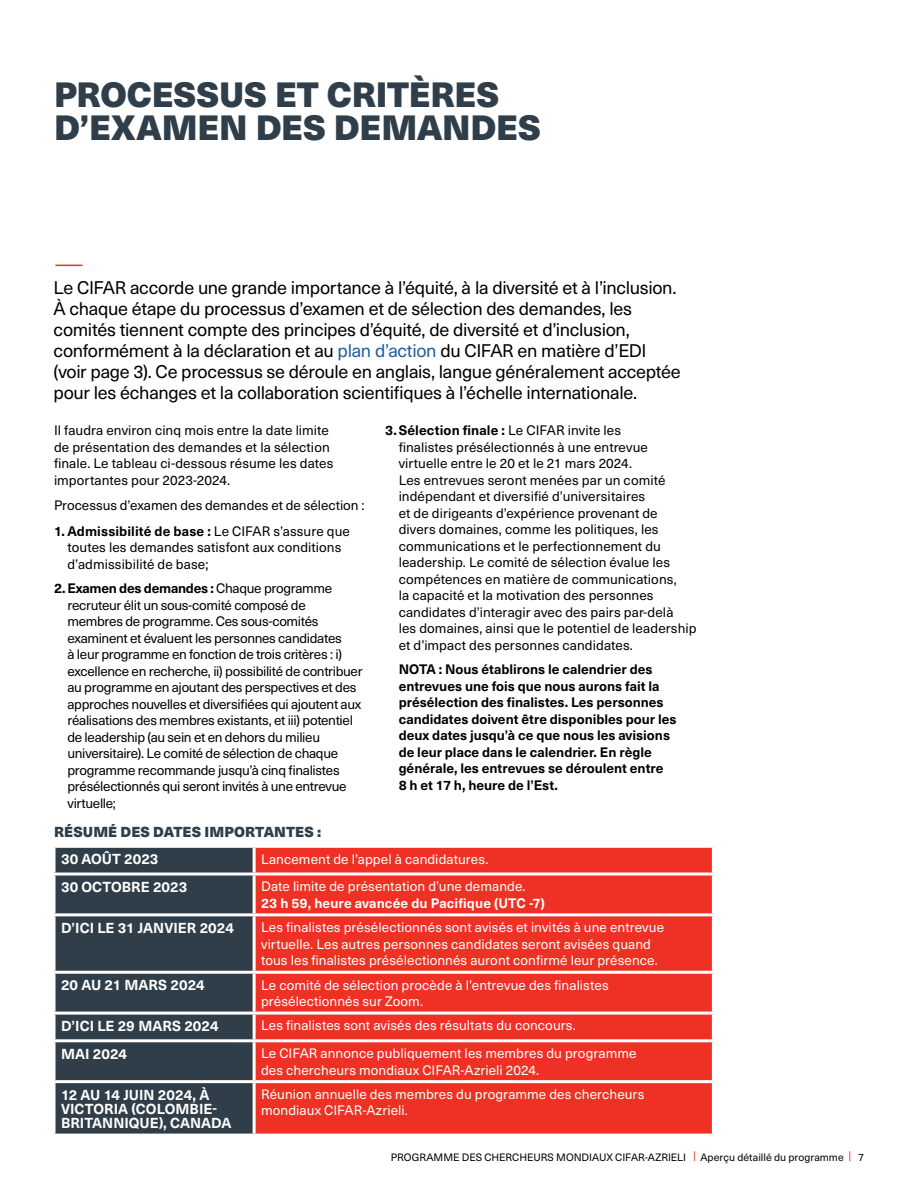
<style>
.page{position:relative;width:918px;height:1188px;background:#fff}
.page>*{position:absolute;margin:0;border:0;box-sizing:border-box;transform-origin:0 0}
.t1{font:900 34.5px/32.2px "Neue Haas Unica Pro";letter-spacing:-.005em;color:#303e49}
.t2{font:18px/21px "Neue Haas Unica Pro";letter-spacing:-.02em;color:#000}
.t3{font:700 14.25px/14.2px "Neue Haas Unica Pro";letter-spacing:.005em;color:#fff}
.t4{font:900 14.25px "Neue Haas Unica Pro";letter-spacing:.005em;color:#303e49}
.t5{font:13.5px/16.5px "Neue Haas Unica Pro";color:#000}
.t6{font:13.5px/16.5px "Neue Haas Unica Pro";letter-spacing:-.025em;color:#000}
.t7{font:13.5px/16.5px "Neue Haas Unica Pro";letter-spacing:.005em;color:#fff}
.t8{font:700 13.5px/16.5px "Neue Haas Unica Pro";color:#000}
.t9{font:700 13.5px "Neue Haas Unica Pro";letter-spacing:.005em;color:#fff}
.t10{font:10.5px "Neue Haas Unica Pro";color:#000}
.s1{color:#215e9e}
.s2{font-weight:700}
.s3{color:#ee3124}
</style>
<div class="page">
<svg style="left:56px;top:265px;width:26px;height:1px"></svg>
<div style="left:56px;top:848px;width:197px;height:286px;background:#303e49"></div>
<div style="left:256px;top:848px;width:456px;height:286px;background:#ee3124"></div>
<svg style="left:54px;top:848px;width:2px;height:25px"></svg>
<svg style="left:55px;top:876px;width:1px;height:37px"></svg>
<svg style="left:54px;top:916px;width:2px;height:55px"></svg>
<svg style="left:54px;top:974px;width:2px;height:38px"></svg>
<svg style="left:55px;top:1015px;width:1px;height:24px"></svg>
<svg style="left:54px;top:1042px;width:2px;height:38px"></svg>
<svg style="left:54px;top:1083px;width:2px;height:51px"></svg>
<hr style="left:52px;top:873px;width:202px;height:3px;background:#fff">
<hr style="left:254px;top:873px;width:461px;height:3px;background:#fff">
<hr style="left:52px;top:913px;width:202px;height:3px;background:#fff">
<hr style="left:254px;top:913px;width:461px;height:3px;background:#fff">
<hr style="left:52px;top:971px;width:202px;height:3px;background:#fff">
<hr style="left:254px;top:971px;width:461px;height:3px;background:#fff">
<hr style="left:52px;top:1012px;width:202px;height:3px;background:#fff">
<hr style="left:254px;top:1012px;width:461px;height:3px;background:#fff">
<hr style="left:52px;top:1039px;width:202px;height:3px;background:#fff">
<hr style="left:254px;top:1039px;width:461px;height:3px;background:#fff">
<hr style="left:52px;top:1080px;width:202px;height:3px;background:#fff">
<hr style="left:254px;top:1080px;width:461px;height:3px;background:#fff">
<h1 class="t1" style="left:54px;top:80px;width:488px">PROCESSUS ET CRITÈRES<br>D’EXAMEN DES DEMANDES</h1>
<p class="t2" style="left:54px;top:278px;width:629px">Le CIFAR accorde une grande importance à l’équité, à la diversité et à l’inclusion.<br>À chaque étape du processus d’examen et de sélection des demandes, les comités tiennent compte des principes d’équité, de diversité et d’inclusion, conformément à la déclaration et au <span class="s1">plan d’action</span> du CIFAR en matière d’EDI (voir page 3). Ce processus se déroule en anglais, langue généralement acceptée pour les échanges et la collaboration scientifiques à l’échelle internationale.</p>
<p class="t5" style="left:54px;top:422px;width:281px">Il faudra environ cinq mois entre la date limite de présentation des demandes et la sélection finale. Le tableau ci-dessous résume les dates importantes pour 2023-2024.</p>
<p class="t5" style="left:54px;top:497px;width:312px">Processus d’examen des demandes et de sélection :</p>
<p class="t5" style="left:68px;top:523px;width:284px;text-indent:-14px"><span class="s2">1. Admissibilité de base :</span> Le CIFAR s’assure que toutes les demandes satisfont aux conditions d’admissibilité de base;</p>
<p class="t6" style="left:68px;top:580px;width:297px;text-indent:-14px"><span class="s2">2. Examen des demandes :</span> Chaque programme recruteur élit un sous-comité composé de membres de programme. Ces sous-comités examinent et évaluent les personnes candidates<br>à leur programme en fonction de trois critères : i) excellence en recherche, ii) possibilité de contribuer au programme en ajoutant des perspectives et des approches nouvelles et diversifiées qui ajoutent aux réalisations des membres existants, et iii) potentiel de leadership (au sein et en dehors du milieu universitaire). Le comité de sélection de chaque programme recommande jusqu’à cinq finalistes présélectionnés qui seront invités à une entrevue virtuelle;</p>
<p class="t4" style="left:54px;top:823px;width:269px">RÉSUMÉ DES DATES IMPORTANTES :</p>
<p class="t5" style="left:399px;top:422px;width:299px;text-indent:-14px"><span class="s2">3.Sélection finale :</span> Le CIFAR invite les<br>finalistes présélectionnés à une entrevue virtuelle entre le 20 et le 21 mars 2024.<br>Les entrevues seront menées par un comité indépendant et diversifié d’universitaires<br>et de dirigeants d’expérience provenant de divers domaines, comme les politiques, les communications et le perfectionnement du leadership. Le comité de sélection évalue les compétences en matière de communications,<br>la capacité et la motivation des personnes candidates d’interagir avec des pairs par-delà<br>les domaines, ainsi que le potentiel de leadership et d’impact des personnes candidates.</p>
<p class="t8" style="left:399px;top:661px;width:279px">NOTA : Nous établirons le calendrier des entrevues une fois que nous aurons fait la présélection des finalistes. Les personnes candidates doivent être disponibles pour les deux dates jusqu’à ce que nous les avisions de leur place dans le calendrier. En règle générale, les entrevues se déroulent entre<br>8 h et 17 h, heure de l’Est.</p>
<p class="t3" style="left:61px;top:852px;width:99px">30 AOÛT 2023</p>
<p class="t7" style="left:261px;top:851px;width:229px">Lancement de l’appel à candidatures.</p>
<p class="t3" style="left:61px;top:880px;width:128px">30 OCTOBRE 2023</p>
<p class="t7" style="left:261px;top:879px;width:266px">Date limite de présentation d’une demande.</p>
<p class="t9" style="left:261px;top:895px;width:285px">23 h 59, heure avancée du Pacifique (UTC -7)</p>
<p class="t3" style="left:61px;top:921px;width:174px">D’ICI LE 31 JANVIER 2024</p>
<p class="t7" style="left:261px;top:919px;width:404px">Les finalistes présélectionnés sont avisés et invités à une entrevue virtuelle. Les autres personnes candidates seront avisées quand tous les finalistes présélectionnés auront confirmé leur présence.</p>
<p class="t3" style="left:61px;top:978px;width:145px">20 AU 21 MARS 2024</p>
<p class="t7" style="left:261px;top:977px;width:349px">Le comité de sélection procède à l’entrevue des finalistes présélectionnés sur Zoom.</p>
<p class="t3" style="left:61px;top:1019px;width:159px">D’ICI LE 29 MARS 2024</p>
<p class="t7" style="left:261px;top:1018px;width:316px">Les finalistes sont avisés des résultats du concours.</p>
<p class="t3" style="left:61px;top:1047px;width:68px">MAI 2024</p>
<p class="t7" style="left:261px;top:1045px;width:377px">Le CIFAR annonce publiquement les membres du programme des chercheurs mondiaux CIFAR-Azrieli 2024.</p>
<p class="t3" style="left:61px;top:1088px;width:172px">12 AU 14 JUIN 2024, À<br>VICTORIA (COLOMBIE-<br>BRITANNIQUE), CANADA</p>
<p class="t7" style="left:261px;top:1086px;width:385px">Réunion annuelle des membres du programme des chercheurs mondiaux CIFAR-Azrieli.</p>
<p class="t10" style="left:391px;top:1151px;width:475px">PROGRAMME DES CHERCHEURS MONDIAUX CIFAR-AZRIELI <span class="s3">|</span> Aperçu détaillé du programme <span class="s3">|</span> 7</p>
</div>
